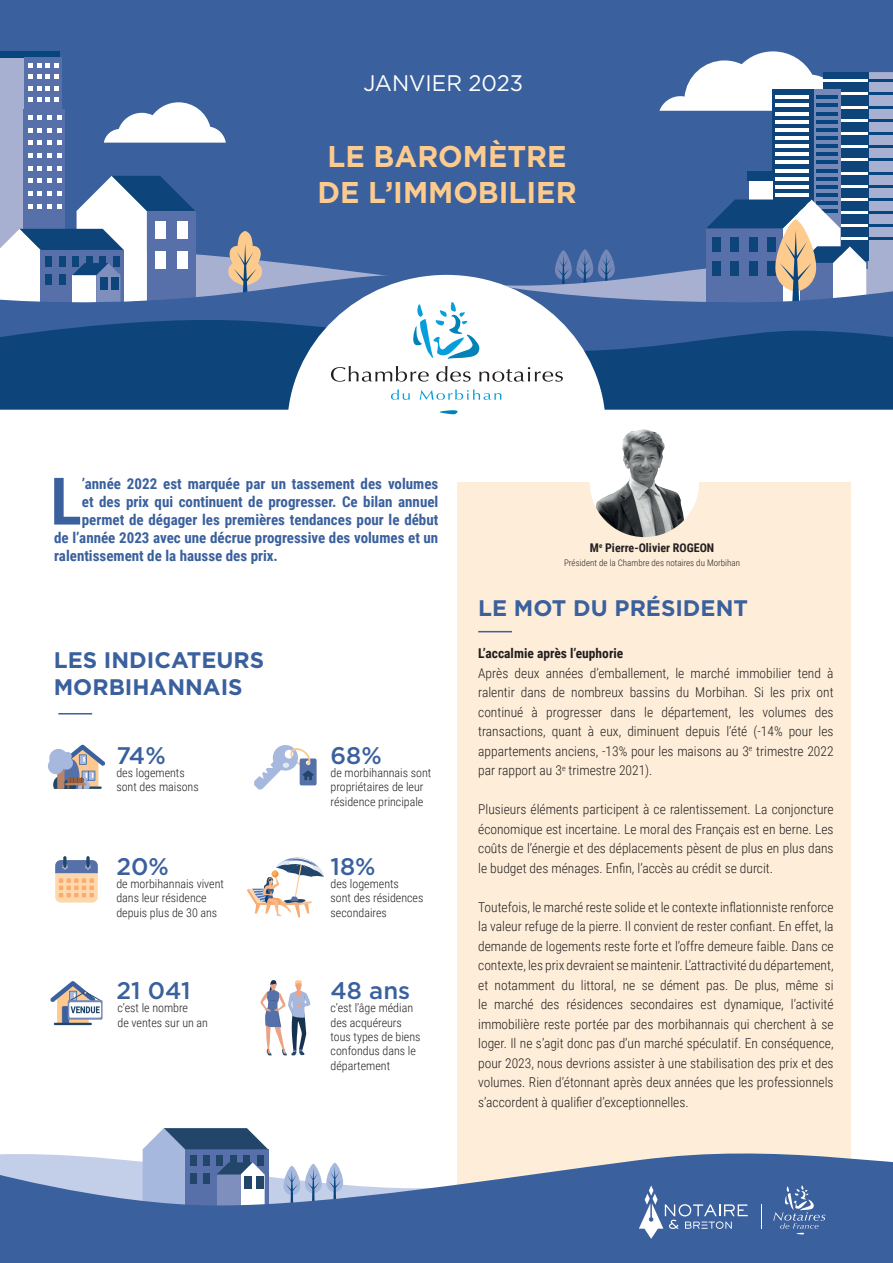
<style>
.page{position:relative;width:893px;height:1263px;background:#fff}
.page>*{position:absolute;margin:0;border:0;box-sizing:border-box;transform-origin:0 0}
.t1{font:700 65.7px "Roboto Condensed";color:#3a609d}
.t2{font:700 30px/36px "Gotham";color:#fdcb8e;text-align:center}
.t3{font:500 24px "Gotham";color:#3a609d}
.t4{font:700 22.5px/27px "Gotham";color:#3a609d}
.t5{font:22.5px "Gotham";color:#fff}
.t6{font:700 15px "Roboto Condensed";color:#3a609d}
.t7{font:300 13.5px/19.5px "Roboto Condensed";color:#231f20;text-align:justify}
.t8{font:700 13.5px "Roboto Condensed";color:#231f20}
.t9{font:300 12px/14.4px "Roboto Condensed";color:#231f20}
.t10{font:700 12px "Roboto Condensed";color:#231f20}
.t11{font:300 9px "Roboto Condensed";color:#231f20}
</style>
<div class="page">
<div style="left:0;top:0;width:893px;height:330px;background:#3a609d"></div>
<svg style="left:195px;top:244px;width:419px;height:19px"></svg>
<svg style="left:226px;top:231px;width:38px;height:32px"></svg>
<div style="left:0;top:51px;width:59px;height:74px;background:#06457e"></div>
<div style="left:0;top:58px;width:42px;height:79px;background:#a7b0d1"></div>
<div style="left:24px;top:57px;width:38px;height:80px;background:#5770a9"></div>
<svg style="left:28px;top:63px;width:31px;height:4px"></svg>
<svg style="left:28px;top:74px;width:31px;height:5px"></svg>
<svg style="left:28px;top:86px;width:31px;height:4px"></svg>
<svg style="left:28px;top:98px;width:31px;height:4px"></svg>
<div style="left:0;top:110px;width:65px;height:165px;background:#a7b0d1"></div>
<div style="left:24px;top:110px;width:41px;height:137px;background:#5770a9"></div>
<svg style="left:38px;top:115px;width:24px;height:5px"></svg>
<svg style="left:28px;top:115px;width:4px;height:5px"></svg>
<svg style="left:38px;top:128px;width:24px;height:5px"></svg>
<svg style="left:28px;top:128px;width:4px;height:5px"></svg>
<svg style="left:38px;top:141px;width:24px;height:4px"></svg>
<svg style="left:28px;top:141px;width:4px;height:4px"></svg>
<svg style="left:38px;top:153px;width:24px;height:5px"></svg>
<svg style="left:28px;top:153px;width:4px;height:5px"></svg>
<svg style="left:38px;top:166px;width:24px;height:4px"></svg>
<svg style="left:28px;top:166px;width:4px;height:4px"></svg>
<svg style="left:659px;top:51px;width:234px;height:212px"></svg>
<svg style="left:104px;top:102px;width:122px;height:41px"></svg>
<svg style="left:0;top:176px;width:195px;height:87px"></svg>
<svg style="left:0;top:263px;width:893px;height:51px"></svg>
<svg style="left:0;top:314px;width:893px;height:96px;background:#164a81"></svg>
<div style="left:287px;top:275px;width:319px;height:306px;background:#fff;border-radius:50%"></div>
<svg style="left:331px;top:366px;width:98px;height:16px"></svg>
<svg style="left:436px;top:366px;width:35px;height:16px"></svg>
<svg style="left:479px;top:367px;width:84px;height:15px"></svg>
<svg style="left:413px;top:302px;width:67px;height:57px"></svg>
<svg style="left:439px;top:410px;width:19px;height:5px"></svg>
<svg style="left:391px;top:389px;width:19px;height:11px"></svg>
<svg style="left:420px;top:389px;width:81px;height:11px"></svg>
<div style="left:457px;top:482px;width:393px;height:705px;background:#feeed9"></div>
<svg style="left:150px;top:1128px;width:111px;height:14px;background:#4f6d8c"></svg>
<hr style="left:58px;top:713px;width:34px;height:1px;background:#3a609d">
<svg style="left:0;top:1142px;width:893px;height:121px;fill:#3a609d"></svg>
<svg style="left:761px;top:1204px;width:1px;height:25px"></svg>
<svg style="left:639px;top:1185px;width:109px;height:54px;background:#5777ab"></svg>
<svg style="left:773px;top:1185px;width:52px;height:50px;background:#5273a9"></svg>
<img style="left:590px;top:428px;width:109px;height:109px;border-radius:55px">
<hr style="left:478px;top:631px;width:34px;height:1px;background:#3a609d">
<hr style="left:54px;top:1023px;width:38px;height:2px;background:#21466a">
<svg style="left:68px;top:1000px;width:35px;height:20px"></svg>
<svg style="left:50px;top:981px;width:52px;height:43px"></svg>
<svg style="left:260px;top:980px;width:50px;height:76px"></svg>
<div style="left:49px;top:749px;width:19px;height:18px;background:#a7b8de;border-radius:50%"></div>
<div style="left:48px;top:758px;width:16px;height:16px;background:#a7b8de;border-radius:50%"></div>
<svg style="left:53px;top:744px;width:52px;height:45px"></svg>
<hr style="left:65px;top:783px;width:21px;height:2px;background:#b68467">
<svg style="left:254px;top:745px;width:63px;height:45px"></svg>
<svg style="left:63px;top:856px;width:4px;height:12px"></svg>
<svg style="left:86px;top:856px;width:4px;height:12px"></svg>
<svg style="left:55px;top:860px;width:43px;height:43px;background:#cbb3a3"></svg>
<svg style="left:247px;top:856px;width:77px;height:61px"></svg>
<h3 class="t5" style="left:363px;top:69px;width:161px">JANVIER 2023</h3>
<h2 class="t2" style="left:317px;top:138px;width:261px">LE BAROMÈTRE<br>DE L’IMMOBILIER</h2>
<h1 class="t1" style="left:50px;top:455px;width:33px">L</h1>
<p class="t6" style="left:82px;top:473px;width:358px">’année 2022 est marquée par un tassement des volumes</p>
<p class="t6" style="left:82px;top:491px;width:358px">et des prix qui continuent de progresser. Ce bilan annuel</p>
<p class="t6" style="left:82px;top:509px;width:358px">permet de dégager les premières tendances pour le début</p>
<p class="t6" style="left:54px;top:527px;width:386px">de l’année 2023 avec une décrue progressive des volumes et un</p>
<p class="t6" style="left:54px;top:545px;width:225px">ralentissement de la hausse des prix.</p>
<h3 class="t4" style="left:54px;top:647px;width:212px">LES INDICATEURS<br>MORBIHANNAIS</h3>
<h3 class="t3" style="left:116px;top:740px;width:51px">74%</h3>
<p class="t9" style="left:116px;top:765px;width:84px">des logements sont des maisons</p>
<h3 class="t3" style="left:331px;top:740px;width:53px">68%</h3>
<p class="t9" style="left:331px;top:765px;width:102px">de morbihannais sont propriétaires de leur résidence principale</p>
<h3 class="t3" style="left:116px;top:851px;width:54px">20%</h3>
<h3 class="t3" style="left:331px;top:851px;width:46px">18%</h3>
<p class="t9" style="left:116px;top:876px;width:109px">de morbihannais vivent dans leur résidence depuis plus de 30 ans</p>
<p class="t9" style="left:331px;top:876px;width:94px">des logements<br>sont des résidences secondaires</p>
<h3 class="t3" style="left:116px;top:975px;width:76px">21 041</h3>
<p class="t9" style="left:118px;top:1000px;width:92px">c’est le nombre<br>de ventes sur un an</p>
<h3 class="t3" style="left:331px;top:975px;width:81px">48 ans</h3>
<p class="t9" style="left:331px;top:1000px;width:91px">c’est l’âge médian des acquéreurs tous types de biens confondus dans le département</p>
<p class="t10" style="left:590px;top:540px;width:126px">M<sup>e</sup> Pierre-Olivier ROGEON</p>
<p class="t11" style="left:564px;top:556px;width:177px">Président de la Chambre des notaires du Morbihan</p>
<h3 class="t4" style="left:478px;top:595px;width:271px">LE MOT DU PRÉSIDENT</h3>
<p class="t8" style="left:478px;top:644px;width:147px">L’accalmie après l’euphorie</p>
<p class="t7" style="left:478px;top:663px;width:357px">Après deux années d’emballement, le marché immobilier tend à ralentir dans de nombreux bassins du Morbihan. Si les prix ont continué à progresser dans le département, les volumes des transactions, quant à eux, diminuent depuis l’été (-14% pour les appartements anciens, -13% pour les maisons au 3<sup>e</sup> trimestre 2022 par rapport au 3<sup>e</sup> trimestre 2021).</p>
<p class="t7" style="left:478px;top:799px;width:357px">Plusieurs éléments participent à ce ralentissement. La conjoncture économique est incertaine. Le moral des Français est en berne. Les coûts de l’énergie et des déplacements pèsent de plus en plus dans le budget des ménages. Enfin, l’accès au crédit se durcit.</p>
<p class="t7" style="left:478px;top:897px;width:357px">Toutefois, le marché reste solide et le contexte inflationniste renforce la valeur refuge de la pierre. Il convient de rester confiant. En effet, la demande de logements reste forte et l’offre demeure faible. Dans ce contexte, les prix devraient se maintenir. L’attractivité du département, et notamment du littoral, ne se dément pas. De plus, même si le marché des résidences secondaires est dynamique, l’activité immobilière reste portée par des morbihannais qui cherchent à se loger. Il ne s’agit donc pas d’un marché spéculatif. En conséquence, pour 2023, nous devrions assister à une stabilisation des prix et des volumes. Rien d’étonnant après deux années que les professionnels s’accordent à qualifier d’exceptionnelles.</p>
</div>
